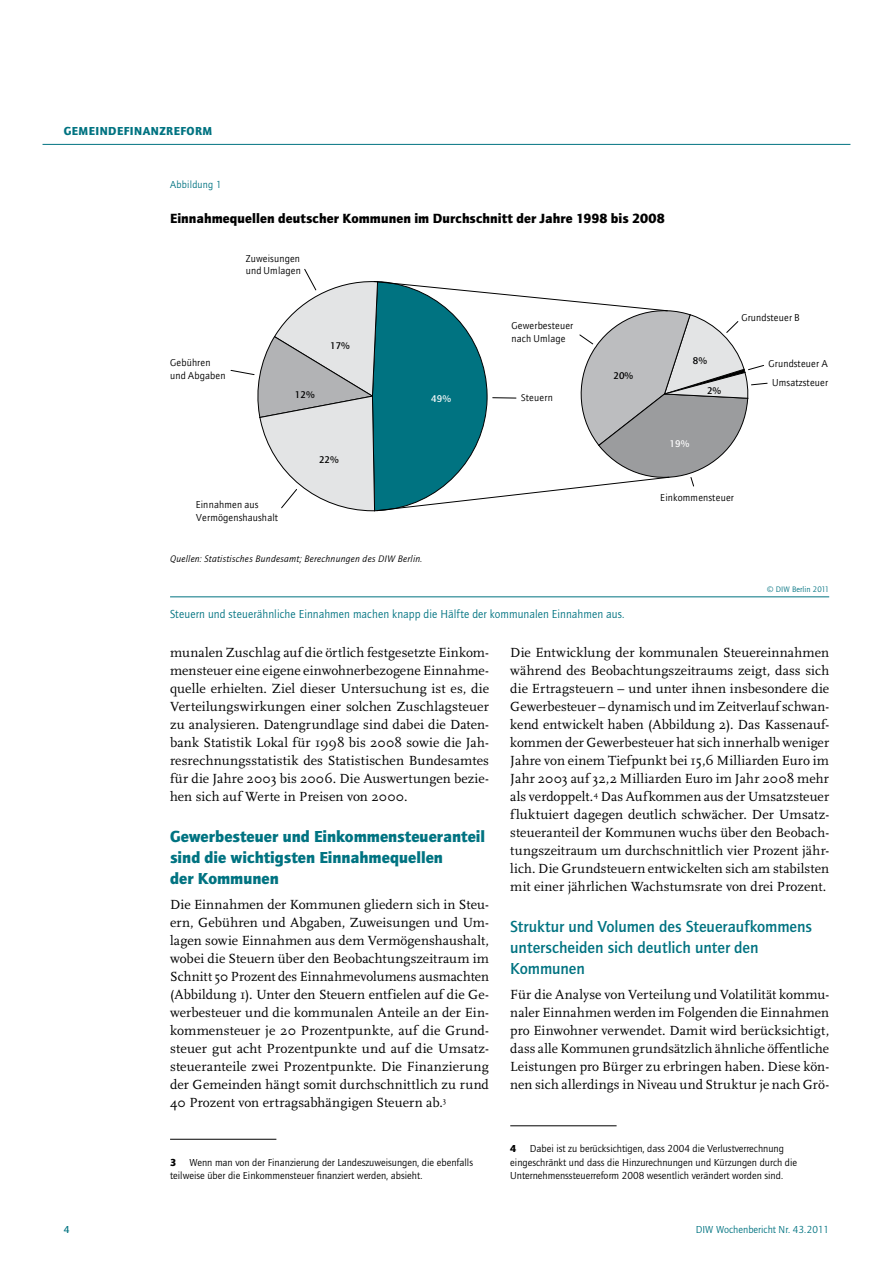
<style>
.page{position:relative;width:893px;height:1263px;background:#fff}
.page>*{position:absolute;margin:0;border:0;box-sizing:border-box;transform-origin:0 0}
.t1{font:900 16.5px/21px "Quay Sans ITC Std";color:#007381}
.t2{font:500 16.5px/21px "Quay Sans ITC Std";color:#007381}
.t3{font:13.8px/18px "Scala Pro";letter-spacing:.005em;color:#000;text-align:justify}
.t4{font:900 13.8px "Quay Sans ITC Std";letter-spacing:.005em;color:#000}
.t5{font:12px "Quay Sans ITC Std";letter-spacing:.01em;color:#007381}
.t6{font:900 12px "Quay Sans ITC Std";letter-spacing:.04em;color:#007381}
.t7{font:10.5px/13.5px "Quay Sans ITC Std";color:#000}
.t8{font:10.5px "Quay Sans ITC Std";color:#007381}
.t9{font:10.5px "Quay Sans ITC Std";letter-spacing:.025em;color:#007381}
.t10{font:900 10.5px "Quay Sans ITC Std";color:#000}
.t11{font:500 10.5px "Quay Sans ITC Std";color:#007381}
.t12{font:10.05px/12.9px "AT Quay Sans";letter-spacing:.01em;color:#000}
.t13{font:500 10.05px "Quay Sans ITC Std";letter-spacing:.015em;color:#000}
.t14{font:500 10.05px "Quay Sans ITC Std";color:#fff}
.t15{font:italic 9.75px "Quay Sans ITC Std";letter-spacing:.025em;color:#000}
.t16{font:8.25px "Quay Sans ITC Std";letter-spacing:.01em;color:#007381}
</style>
<div class="page">
<hr style="left:43px;top:144px;width:807px;height:1px;background:#007381">
<hr style="left:510px;top:1125px;width:107px;height:1px;background:#000">
<hr style="left:170px;top:1139px;width:106px;height:1px;background:#000">
<hr style="left:170px;top:596px;width:659px;height:1px;background:#007381">
<svg style="left:231px;top:269px;width:536px;height:242px"></svg>
<p class="t6" style="left:64px;top:123px;width:150px">Gemeindefinanzreform</p>
<p class="t9" style="left:170px;top:178px;width:53px">Abbildung 1</p>
<p class="t4" style="left:170px;top:209px;width:496px">Einnahmequellen deutscher Kommunen im Durchschnitt der Jahre 1998 bis 2008</p>
<p class="t12" style="left:246px;top:252px;width:57px">Zuweisungen und Umlagen</p>
<p class="t12" style="left:170px;top:356px;width:57px">Gebühren und Abgaben</p>
<p class="t13" style="left:295px;top:388px;width:21px">12%</p>
<p class="t13" style="left:330px;top:340px;width:21px">17%</p>
<p class="t14" style="left:431px;top:393px;width:21px">49%</p>
<p class="t12" style="left:196px;top:499px;width:84px">Einnahmen aus<br>Vermögenshaushalt</p>
<p class="t13" style="left:319px;top:454px;width:21px">22%</p>
<p class="t15" style="left:170px;top:553px;width:254px">Quellen: Statistisches Bundesamt; Berechnungen des DIW Berlin.</p>
<p class="t12" style="left:512px;top:319px;width:63px">Gewerbesteuer nach Umlage</p>
<p class="t12" style="left:521px;top:391px;width:33px">Steuern</p>
<p class="t13" style="left:613px;top:370px;width:21px">20%</p>
<p class="t5" style="left:170px;top:607px;width:456px">Steuern und steuerähnliche Einnahmen machen knapp die Hälfte der kommunalen Einnahmen aus.</p>
<p class="t13" style="left:693px;top:355px;width:16px">8%</p>
<p class="t14" style="left:669px;top:438px;width:21px">19%</p>
<p class="t13" style="left:707px;top:385px;width:16px">2%</p>
<p class="t12" style="left:742px;top:311px;width:60px">Grundsteuer B</p>
<p class="t12" style="left:769px;top:357px;width:61px">Grundsteuer A</p>
<p class="t12" style="left:772px;top:376px;width:58px">Umsatzsteuer</p>
<p class="t12" style="left:660px;top:491px;width:75px">Einkommensteuer</p>
<p class="t16" style="left:767px;top:585px;width:63px">© DIW Berlin 2011</p>
<p class="t3" style="left:170px;top:643px;width:320px">munalen Zuschlag auf die örtlich festgesetzte Einkom&shy;mensteuer eine eigene einwohnerbezogene Einnahme&shy;quelle erhielten. Ziel dieser Untersuchung ist es, die Verteilungswirkungen einer solchen Zuschlagsteuer zu analysieren. Datengrundlage sind dabei die Daten&shy;bank Statistik Lokal für 1998 bis 2008 sowie die Jah&shy;resrechnungsstatistik des Statistischen Bundesamtes für die Jahre 2003 bis 2006. Die Auswertungen bezie&shy;hen sich auf Werte in Preisen von 2000.</p>
<p class="t1" style="left:170px;top:825px;width:317px">Gewerbesteuer und Einkommensteueranteil sind die wichtigsten Einnahmequellen<br>der Kommunen</p>
<p class="t3" style="left:170px;top:895px;width:320px">Die Einnahmen der Kommunen gliedern sich in Steu&shy;ern, Gebühren und Abgaben, Zuweisungen und Um&shy;lagen sowie Einnahmen aus dem Vermögenshaushalt, wobei die Steuern über den Beobachtungszeitraum im Schnitt 50 Prozent des Einnahmevolumens ausmachten (Abbildung 1). Unter den Steuern entfielen auf die Ge&shy;werbesteuer und die kommunalen Anteile an der Ein&shy;kommensteuer je 20 Prozentpunkte, auf die Grund&shy;steuer gut acht Prozentpunkte und auf die Umsatz&shy;steueranteile zwei Prozentpunkte. Die Finanzierung der Gemeinden hängt somit durchschnittlich zu rund 40 Prozent von ertragsabhängigen Steuern ab.<sup>3</sup></p>
<p class="t7" style="left:170px;top:1155px;width:304px;text-indent:19px">Wenn man von der Finanzierung der Landeszuweisungen, die ebenfalls teilweise über die Einkommensteuer finanziert werden, absieht.</p>
<p class="t10" style="left:170px;top:1156px;width:8px">3</p>
<p class="t3" style="left:510px;top:643px;width:320px">Die Entwicklung der kommunalen Steuereinnahmen während des Beobachtungszeitraums zeigt, dass sich die Ertragsteuern – und unter ihnen insbesondere die Gewerbesteuer – dynamisch und im Zeitverlauf schwan&shy;kend entwickelt haben (Abbildung 2). Das Kassenauf&shy;kommen der Gewerbesteuer hat sich innerhalb weniger Jahre von einem Tiefpunkt bei 15,6 Milliarden Euro im Jahr 2003 auf 32,2 Milliarden Euro im Jahr 2008 mehr als verdoppelt.<sup>4</sup> Das Aufkommen aus der Umsatzsteuer fluktuiert dagegen deutlich schwächer. Der Umsatz&shy;steueranteil der Kommunen wuchs über den Beobach&shy;tungszeitraum um durchschnittlich vier Prozent jähr&shy;lich. Die Grundsteuern entwickelten sich am stabilsten mit einer jährlichen Wachstumsrate von drei Prozent.</p>
<p class="t2" style="left:510px;top:916px;width:303px">Struktur und Volumen des Steueraufkommens unterscheiden sich deutlich unter den<br>Kommunen</p>
<p class="t3" style="left:510px;top:985px;width:320px">Für die Analyse von Verteilung und Volatilität kommu&shy;naler Einnahmen werden im Folgenden die Einnahmen pro Einwohner verwendet. Damit wird berücksichtigt, dass alle Kommunen grundsätzlich ähnliche öffentliche Leistungen pro Bürger zu erbringen haben. Diese kön&shy;nen sich allerdings in Niveau und Struktur je nach Grö-</p>
<p class="t7" style="left:510px;top:1142px;width:288px;text-indent:19px">Dabei ist zu berücksichtigen, dass 2004 die Verlustverrechnung eingeschränkt und dass die Hinzurechnungen und Kürzungen durch die<br>Unternehmenssteuerreform 2008 wesentlich verändert worden sind.</p>
<p class="t10" style="left:510px;top:1142px;width:8px">4</p>
<p class="t11" style="left:64px;top:1223px;width:7px">4</p>
<p class="t8" style="left:696px;top:1223px;width:135px">DIW Wochenbericht Nr. 43.2011</p>
</div>
